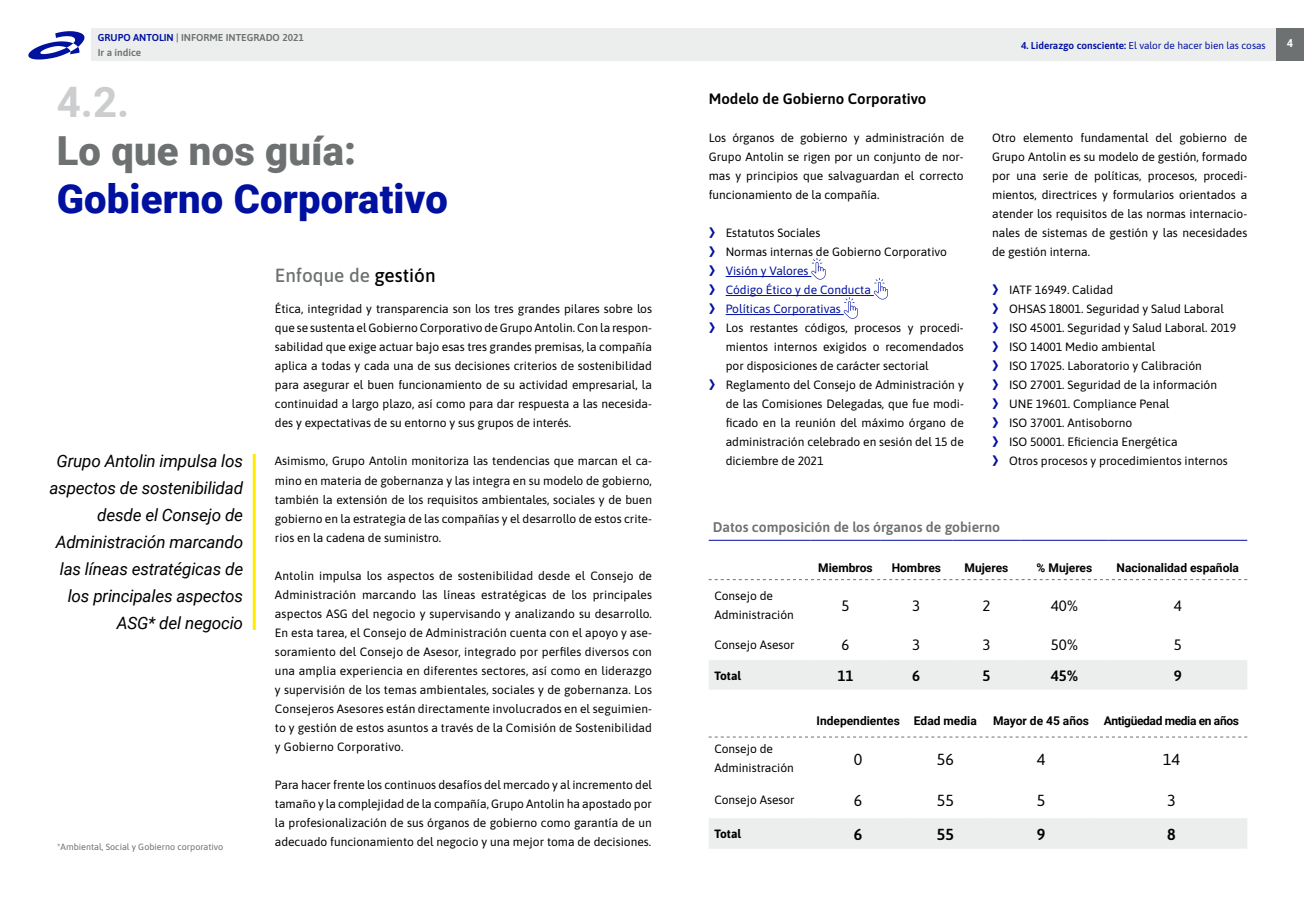
<style>
.page{position:relative;width:1304px;height:908px;background:#fff}
.page>*{position:absolute;margin:0;border:0;box-sizing:border-box;transform-origin:0 0}
.t1{font:700 42px "Roboto";color:#cbcdce}
.t2{font:900 40px "Roboto";letter-spacing:.005em;color:#00109f}
.t3{font:900 40px "Roboto";letter-spacing:.005em;color:#6e7171}
.t4{font:500 19px "Asap";color:#6e7171}
.t5{font:italic 17px/27px "Roboto";letter-spacing:-.01em;color:#000;text-align:right}
.t6{font:16px "Asap";color:#000}
.t7{font:600 16px "Asap";color:#000}
.t8{font:600 15px "Asap";color:#000}
.t9{font:15px "Asap";color:#000}
.t10{font:600 14px "Asap";color:#6e7171}
.t11{font:12px/19px "Asap";color:#000;text-align:justify}
.t12{font:700 12px "Roboto";color:#000}
.t13{font:12px "Asap";color:#00109f}
.t14{font:700 12px "Roboto";letter-spacing:-.03em;color:#000}
.t15{font:700 12px "Asap";color:#000}
.t16{font:700 11px "Roboto";color:#fff}
.t17{font:10px "Asap";color:#00109f}
.t18{font:600 10px/15px "Asap";color:#6e7171}
.t19{font:9px "Asap";color:#6e7171}
.s1{color:#00109f}
.s2{color:#000}
.s3{font-weight:600}
</style>
<div class="page">
<hr style="left:726px;top:276px;width:85px;height:1px;background:#00109f">
<hr style="left:726px;top:295px;width:148px;height:1px;background:#00109f">
<hr style="left:726px;top:314px;width:118px;height:1px;background:#00109f">
<svg style="left:811px;top:258px;width:15px;height:21px"></svg>
<svg style="left:874px;top:278px;width:14px;height:21px"></svg>
<svg style="left:844px;top:297px;width:14px;height:21px"></svg>
<div style="left:709px;top:660px;width:538px;height:29px;background:#eceeee"></div>
<hr style="left:709px;top:539px;width:102px;height:1px;background:#00109f">
<hr style="left:811px;top:539px;width:69px;height:1px;background:#00109f">
<hr style="left:880px;top:539px;width:72px;height:1px;background:#00109f">
<hr style="left:952px;top:539px;width:68px;height:1px;background:#00109f">
<hr style="left:1020px;top:539px;width:88px;height:1px;background:#00109f">
<hr style="left:1108px;top:539px;width:139px;height:1px;background:#00109f">
<div style="left:709px;top:818px;width:538px;height:30px;background:#eceeee"></div>
<hr style="left:253px;top:454px;width:3px;height:175px;background:#ffed00">
<svg style="left:709px;top:579px;width:538px;height:1px"></svg>
<svg style="left:709px;top:736px;width:538px;height:1px"></svg>
<div style="left:1276px;top:28px;width:28px;height:33px;background:#6e7171"></div>
<div style="left:91px;top:28px;width:1185px;height:33px;background:#eceeee"></div>
<svg style="left:28px;top:31px;width:57px;height:29px"></svg>
<p class="t18" style="left:98px;top:30px;width:207px"><span class="s1">GRUPO ANTOLIN</span> | INFORME INTEGRADO 2021<br>Ir a índice</p>
<h1 class="t1" style="left:57px;top:72px;width:74px">4.2.</h1>
<h2 class="t3" style="left:57px;top:122px;width:301px">Lo que nos guía:</h2>
<h2 class="t2" style="left:57px;top:170px;width:393px">Gobierno Corporativo</h2>
<h3 class="t5" style="left:49px;top:446px;width:195px">Grupo Antolin impulsa los aspectos de sostenibilidad desde el Consejo de<br>Administración marcando las líneas estratégicas de los principales aspectos<br>ASG* del negocio</h3>
<p class="t19" style="left:57px;top:840px;width:168px">*Ambiental, Social y Gobierno corporativo</p>
<h3 class="t4" style="left:275px;top:262px;width:162px">Enfoque de <span class="s2">gestión</span></h3>
<p class="t11" style="left:275px;top:299px;width:379px">Ética, integridad y transparencia son los tres grandes pilares sobre los que se sustenta el Gobierno Corporativo de Grupo Antolin. Con la respon&shy;sabilidad que exige actuar bajo esas tres grandes premisas, la compañía aplica a todas y cada una de sus decisiones criterios de sostenibilidad para asegurar el buen funcionamiento de su actividad empresarial, la continuidad a largo plazo, así como para dar respuesta a las necesida&shy;des y expectativas de su entorno y sus grupos de interés.</p>
<p class="t11" style="left:275px;top:451px;width:379px">Asimismo, Grupo Antolin monitoriza las tendencias que marcan el ca&shy;mino en materia de gobernanza y las integra en su modelo de gobierno, también la extensión de los requisitos ambientales, sociales y de buen gobierno en la estrategia de las compañías y el desarrollo de estos crite&shy;rios en la cadena de suministro.</p>
<p class="t11" style="left:275px;top:565px;width:379px">Antolin impulsa los aspectos de sostenibilidad desde el Consejo de Administración marcando las líneas estratégicas de los principales aspectos ASG del negocio y supervisando y analizando su desarrollo.<br>En esta tarea, el Consejo de Administración cuenta con el apoyo y ase&shy;soramiento del Consejo de Asesor, integrado por perfiles diversos con una amplia experiencia en diferentes sectores, así como en liderazgo y supervisión de los temas ambientales, sociales y de gobernanza. Los Consejeros Asesores están directamente involucrados en el seguimien&shy;to y gestión de estos asuntos a través de la Comisión de Sostenibilidad y Gobierno Corporativo.</p>
<p class="t11" style="left:275px;top:774px;width:379px">Para hacer frente los continuos desafíos del mercado y al incremento del tamaño y la complejidad de la compañía, Grupo Antolin ha apostado por la profesionalización de sus órganos de gobierno como garantía de un adecuado funcionamiento del negocio y una mejor toma de decisiones.</p>
<p class="t8" style="left:709px;top:88px;width:219px">Modelo de Gobierno Corporativo</p>
<p class="t11" style="left:709px;top:128px;width:257px">Los órganos de gobierno y administración de Grupo Antolin se rigen por un conjunto de nor&shy;mas y principios que salvaguardan el correcto funcionamiento de la compañía.</p>
<p class="t11" style="left:709px;top:223px;width:113px"><span class="s1">❯</span> Estatutos Sociales</p>
<p class="t11" style="left:709px;top:242px;width:240px"><span class="s1">❯</span> Normas internas de Gobierno Corporativo</p>
<p class="t13" style="left:709px;top:263px;width:101px">❯ Visión y Valores</p>
<p class="t13" style="left:709px;top:282px;width:164px">❯ Código Ético y de Conducta</p>
<p class="t13" style="left:709px;top:301px;width:134px">❯ Políticas Corporativas</p>
<p class="t11" style="left:709px;top:318px;width:257px"><span class="s1">❯</span> Los restantes códigos, procesos y procedi-</p>
<p class="t11" style="left:726px;top:337px;width:240px">mientos internos exigidos o recomendados</p>
<p class="t11" style="left:726px;top:356px;width:205px">por disposiciones de carácter sectorial</p>
<p class="t11" style="left:709px;top:375px;width:257px"><span class="s1">❯</span> Reglamento del Consejo de Administración y</p>
<p class="t11" style="left:726px;top:394px;width:240px">de las Comisiones Delegadas, que fue modi-</p>
<p class="t11" style="left:726px;top:413px;width:240px">ficado en la reunión del máximo órgano de</p>
<p class="t11" style="left:726px;top:432px;width:240px">administración celebrado en sesión del 15 de</p>
<p class="t11" style="left:726px;top:451px;width:99px">diciembre de 2021</p>
<p class="t17" style="left:1021px;top:38px;width:246px"><span class="s3">4. Liderazgo consciente:</span> El valor de hacer bien las cosas</p>
<p class="t16" style="left:1287px;top:36px;width:8px">4</p>
<p class="t11" style="left:992px;top:128px;width:257px">Otro elemento fundamental del gobierno de Grupo Antolin es su modelo de gestión, formado por una serie de políticas, procesos, procedi&shy;mientos, directrices y formularios orientados a atender los requisitos de las normas internacio&shy;nales de sistemas de gestión y las necesidades de gestión interna.</p>
<p class="t11" style="left:992px;top:280px;width:245px;text-align:left"><span class="s1">❯</span> IATF 16949. Calidad<br><span class="s1">❯</span> OHSAS 18001. Seguridad y Salud Laboral<br><span class="s1">❯</span> ISO 45001. Seguridad y Salud Laboral. 2019 <span class="s1">❯</span> ISO 14001 Medio ambiental<br><span class="s1">❯</span> ISO 17025. Laboratorio y Calibración<br><span class="s1">❯</span> ISO 27001. Seguridad de la información<br><span class="s1">❯</span> UNE 19601. Compliance Penal<br><span class="s1">❯</span> ISO 37001. Antisoborno<br><span class="s1">❯</span> ISO 50001. Eficiencia Energética<br><span class="s1">❯</span> Otros procesos y procedimientos internos</p>
<p class="t10" style="left:713px;top:517px;width:289px">Datos composición de los órganos de gobierno</p>
<p class="t12" style="left:818px;top:559px;width:56px">Miembros</p>
<p class="t12" style="left:892px;top:559px;width:51px">Hombres</p>
<p class="t12" style="left:965px;top:559px;width:45px">Mujeres</p>
<p class="t12" style="left:1037px;top:559px;width:57px">% Mujeres</p>
<p class="t12" style="left:1117px;top:559px;width:124px">Nacionalidad española</p>
<p class="t11" style="left:714px;top:585px;width:81px">Consejo de<br>Administración</p>
<p class="t9" style="left:841px;top:595px;width:10px">5</p>
<p class="t9" style="left:912px;top:595px;width:10px">3</p>
<p class="t9" style="left:982px;top:595px;width:10px">2</p>
<p class="t9" style="left:1051px;top:595px;width:29px">40%</p>
<p class="t9" style="left:1174px;top:595px;width:10px">4</p>
<p class="t11" style="left:714px;top:634px;width:82px">Consejo Asesor</p>
<p class="t9" style="left:841px;top:634px;width:10px">6</p>
<p class="t9" style="left:912px;top:634px;width:10px">3</p>
<p class="t9" style="left:982px;top:634px;width:10px">3</p>
<p class="t9" style="left:1051px;top:634px;width:29px">50%</p>
<p class="t9" style="left:1174px;top:634px;width:10px">5</p>
<p class="t15" style="left:714px;top:667px;width:28px">Total</p>
<p class="t8" style="left:837px;top:665px;width:18px">11</p>
<p class="t8" style="left:912px;top:665px;width:10px">6</p>
<p class="t8" style="left:982px;top:665px;width:10px">5</p>
<p class="t8" style="left:1051px;top:665px;width:29px">45%</p>
<p class="t8" style="left:1174px;top:665px;width:10px">9</p>
<p class="t12" style="left:817px;top:712px;width:162px">Independientes Edad media</p>
<p class="t14" style="left:993px;top:712px;width:247px">Mayor de 45 años Antigüedad media en años</p>
<p class="t11" style="left:714px;top:738px;width:81px">Consejo de<br>Administración</p>
<h3 class="t6" style="left:854px;top:747px;width:10px">0</h3>
<h3 class="t6" style="left:937px;top:747px;width:19px">56</h3>
<h3 class="t6" style="left:1037px;top:747px;width:10px">4</h3>
<h3 class="t6" style="left:1163px;top:747px;width:19px">14</h3>
<p class="t11" style="left:714px;top:789px;width:82px">Consejo Asesor</p>
<h3 class="t6" style="left:854px;top:789px;width:10px">6</h3>
<h3 class="t6" style="left:937px;top:789px;width:19px">55</h3>
<h3 class="t6" style="left:1037px;top:789px;width:10px">5</h3>
<h3 class="t6" style="left:1167px;top:789px;width:10px">3</h3>
<p class="t15" style="left:714px;top:825px;width:28px">Total</p>
<h3 class="t7" style="left:854px;top:823px;width:10px">6</h3>
<h3 class="t7" style="left:937px;top:823px;width:19px">55</h3>
<h3 class="t7" style="left:1037px;top:823px;width:10px">9</h3>
<h3 class="t7" style="left:1167px;top:823px;width:10px">8</h3>
</div>
